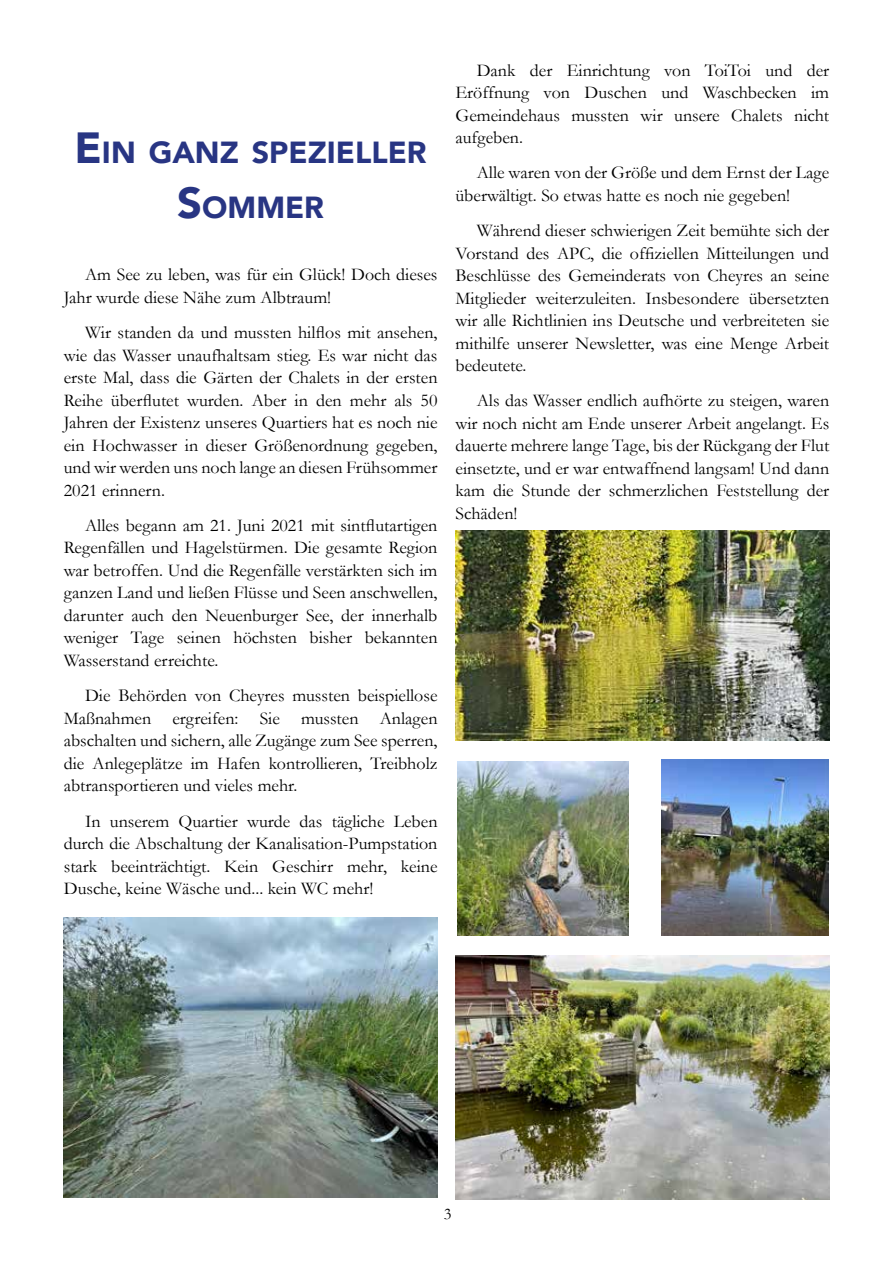
<style>
.page{position:relative;width:893px;height:1263px;background:#fff}
.page>*{position:absolute;margin:0;border:0;box-sizing:border-box;transform-origin:0 0}
.t1{font:900 30.45px/55.5px "Avenir";color:#283583;text-align:center}
.t2{font:18px/22.5px "Garamond";color:#000;text-align:justify}
.t3{font:16.5px "Garamond";color:#000}
.s1{font-size:43.5px}
</style>
<div class="page">
<img style="left:64px;top:918px;width:373px;height:280px">
<img style="left:457px;top:761px;width:171px;height:174px">
<img style="left:661px;top:759px;width:168px;height:176px">
<img style="left:455px;top:956px;width:374px;height:243px">
<img style="left:455px;top:531px;width:374px;height:210px">
<h1 class="t1" style="left:75px;top:124px;width:354px"><span class="s1">E</span> IN GANZ SPEZIELLER<br><span class="s1">S</span>OMM ER</h1>
<p class="t2" style="left:64px;top:263px;width:375px;text-indent:21px">Am See zu leben, was für ein Glück! Doch dieses<br>Jahr wurde diese Nähe zum Albtraum!</p>
<p class="t2" style="left:64px;top:321px;width:375px;text-indent:21px">Wir standen da und mussten hilflos mit ansehen, wie das Wasser unaufhaltsam stieg. Es war nicht das erste Mal, dass die Gärten der Chalets in der ersten Reihe überflutet wurden. Aber in den mehr als 50<br>Jahren der Existenz unseres Quartiers hat es noch nie ein Hochwasser in dieser Größenordnung gegeben, und wir werden uns noch lange an diesen Frühsommer 2021 erinnern.</p>
<p class="t2" style="left:64px;top:514px;width:375px;text-indent:21px">Alles begann am 21. Juni 2021 mit sintflutartigen Regenfällen und Hagelstürmen. Die gesamte Region war betroffen. Und die Regenfälle verstärkten sich im ganzen Land und ließen Flüsse und Seen anschwellen, darunter auch den Neuenburger See, der innerhalb weniger Tage seinen höchsten bisher bekannten Wasserstand erreichte.</p>
<p class="t2" style="left:64px;top:684px;width:375px;text-indent:21px">Die Behörden von Cheyres mussten beispiellose Maßnahmen ergreifen: Sie mussten Anlagen abschalten und sichern, alle Zugänge zum See sperren, die Anlegeplätze im Hafen kontrollieren, Treibholz abtransportieren und vieles mehr.</p>
<p class="t2" style="left:64px;top:809px;width:375px;text-indent:21px">In unserem Quartier wurde das tägliche Leben durch die Abschaltung der Kanalisation-Pumpstation stark beeinträchtigt. Kein Geschirr mehr, keine Dusche, keine Wäsche und... kein WC mehr!</p>
<p class="t2" style="left:455px;top:58px;width:375px;text-indent:21px">Dank der Einrichtung von ToiToi und der Eröffnung von Duschen und Waschbecken im Gemeindehaus mussten wir unsere Chalets nicht aufgeben.</p>
<p class="t2" style="left:455px;top:161px;width:375px;text-indent:21px">Alle waren von der Größe und dem Ernst der Lage überwältigt. So etwas hatte es noch nie gegeben!</p>
<p class="t2" style="left:455px;top:219px;width:375px;text-indent:21px">Während dieser schwierigen Zeit bemühte sich der Vorstand des APC, die offiziellen Mitteilungen und Beschlüsse des Gemeinderats von Cheyres an seine Mitglieder weiterzuleiten. Insbesondere übersetzten wir alle Richtlinien ins Deutsche und verbreiteten sie mithilfe unserer Newsletter, was eine Menge Arbeit bedeutete.</p>
<p class="t2" style="left:455px;top:389px;width:375px;text-indent:21px">Als das Wasser endlich aufhörte zu steigen, waren wir noch nicht am Ende unserer Arbeit angelangt. Es dauerte mehrere lange Tage, bis der Rückgang der Flut einsetzte, und er war entwaffnend langsam! Und dann kam die Stunde der schmerzlichen Feststellung der Schäden!</p>
<p class="t3" style="left:444px;top:1203px;width:9px">3</p>
</div>
